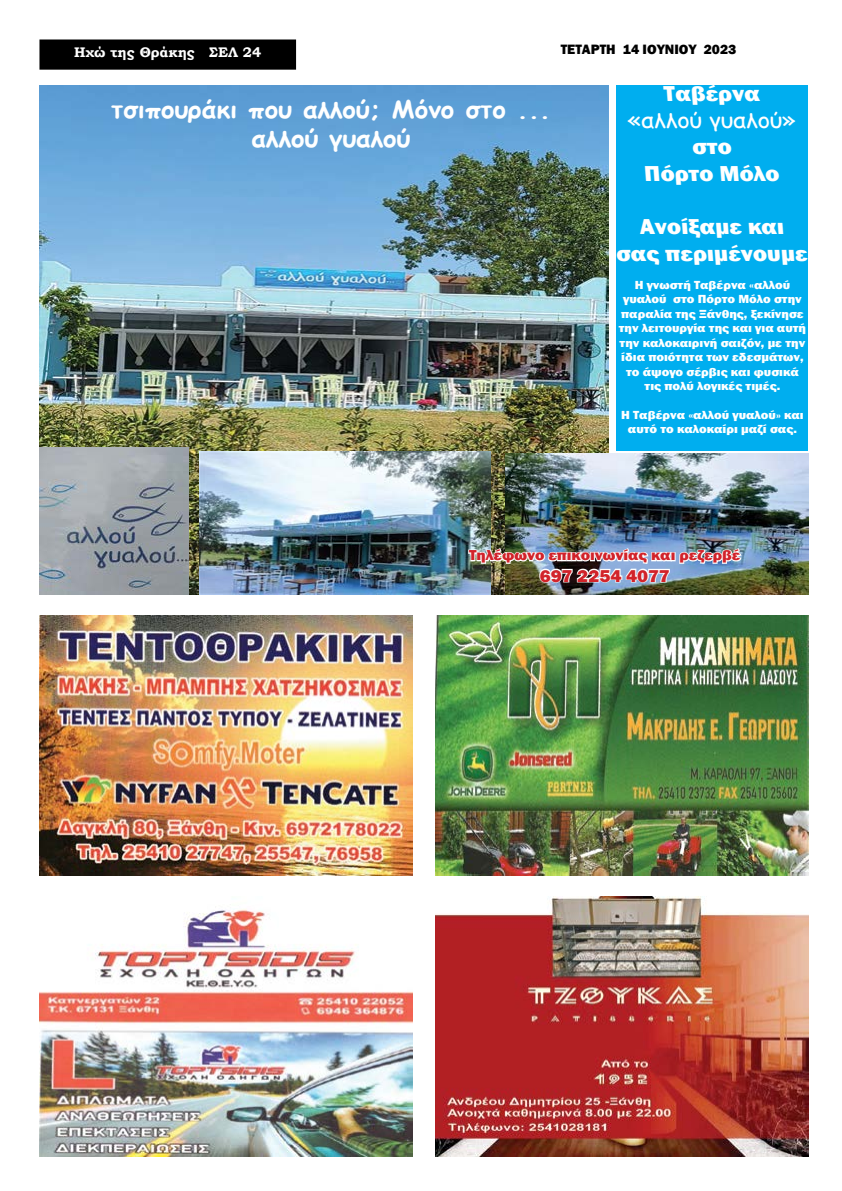
<style>
.page{position:relative;width:842px;height:1191px;background:#fff}
.page>*{position:absolute;margin:0;border:0;box-sizing:border-box;transform-origin:0 0}
.t1{font:700 24.1px/28.9px "Comic Sans MS";color:#fff;text-align:center;scale:1.07 1}
.t2{font:800 22.2px/26.7px "Franklin Gothic";color:#fff;text-align:center;scale:1.07 1}
.t3{font:22.2px "Comic Sans MS";color:#fff;scale:1.07 1}
.t4{font:800 17.6px "Franklin Gothic";color:#d2232a;scale:1.07 1}
.t5{font:800 14.8px "Franklin Gothic";color:#d2232a;scale:1.07 1}
.t6{font:800 13.9px "Franklin Gothic";color:#000}
.t7{font:700 13.9px "Bookman Old Style";color:#fff}
.t8{font:800 12px/14.4px "Franklin Gothic";color:#fff;text-align:center;scale:1.07 1}
</style>
<div class="page">
<div style="left:41px;top:41px;width:254px;height:27px;background:#000"></div>
<div style="left:39px;top:39px;width:257px;height:31px;border:3px solid #000"></div>
<img style="left:435px;top:616px;width:373px;height:260px">
<img style="left:39px;top:616px;width:374px;height:260px">
<img style="left:435px;top:897px;width:373px;height:260px">
<img style="left:39px;top:909px;width:374px;height:248px">
<img style="left:39px;top:85px;width:569px;height:510px">
<div style="left:617px;top:85px;width:191px;height:365px;background:#00aeef"></div>
<img style="left:505px;top:453px;width:303px;height:142px">
<img style="left:200px;top:452px;width:290px;height:143px">
<img style="left:39px;top:448px;width:150px;height:147px">
<img style="left:467px;top:546px;width:276px;height:38px">
<p class="t7" style="left:74px;top:43px;width:188px">Ηχώ της Θράκης ΣΕΛ 24</p>
<p class="t6" style="left:561px;top:41px;width:177px">ΤΕΤΑΡΤΗ 14 ΙΟΥΝΙΟΥ 2023</p>
<h2 class="t2" style="left:665px;top:80px;width:93px">Ταβέρνα</h2>
<h2 class="t3" style="left:628px;top:103px;width:161px">«αλλού γυαλού»</h2>
<h2 class="t2" style="left:645px;top:133px;width:130px">στο<br>Πόρτο Μόλο</h2>
<h2 class="t2" style="left:617px;top:213px;width:182px">Ανοίξαμε και σας περιμένουμε</h2>
<p class="t8" style="left:619px;top:277px;width:177px">Η γνωστή Ταβέρνα «αλλού γυαλού στο Πόρτο Μόλο στην παραλία της Ξάνθης, ξεκίνησε την λειτουργία της και για αυτή την καλοκαιρινή σαιζόν, με την ίδια ποιότητα των εδεσμάτων, το άψογο σέρβις και φυσικά τις πολύ λογικές τιμές.</p>
<p class="t8" style="left:621px;top:408px;width:172px">Η Ταβέρνα «αλλού γυαλού» και αυτό το καλοκαίρι μαζί σας.</p>
<h1 class="t1" style="left:111px;top:94px;width:412px">τσιπουράκι που αλλού; Μόνο στο ... αλλού γυαλού</h1>
<p class="t5" style="left:469px;top:546px;width:255px">Τηλέφωνο επικοινωνίας και ρεζερβέ</p>
<h3 class="t4" style="left:540px;top:564px;width:123px">697 2254 4077</h3>
</div>
